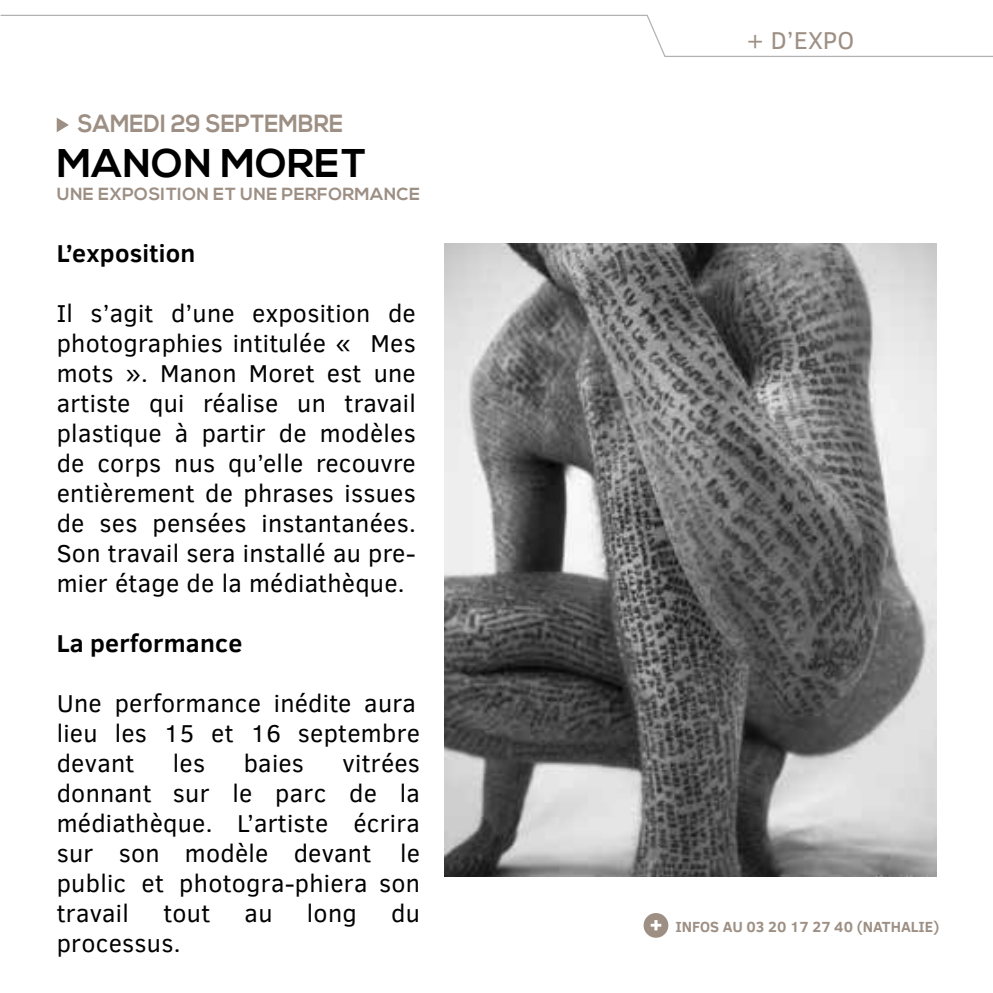
<style>
.page{position:relative;width:993px;height:993px;background:#fff}
.page>*{position:absolute;margin:0;border:0;box-sizing:border-box;transform-origin:0 0}
.t1{font:700 40px "Nexa";letter-spacing:.005em;color:#000}
.t2{font:25px/30px "Clear Sans";letter-spacing:.01em;color:#000;text-align:justify}
.t3{font:700 25px "Clear Sans";letter-spacing:.01em;color:#000}
.t4{font:25px "Clear Sans";color:#9d8f84}
.t5{font:700 24.75px "Nexa";letter-spacing:.005em;color:#9d8f84;scale:.91 1}
.t6{font:700 17.5px "Nexa";letter-spacing:.02em;color:#9d8f84}
.t7{font:700 15px "Clear Sans";color:#9d8f84}
.s1{font-family:"Nexa";font-size:25.25px;color:#fff}
</style>
<div class="page">
<svg style="left:1px;top:14px;width:991px;height:43px"></svg>
<svg style="left:57px;top:118px;width:12px;height:14px"></svg>
<img style="left:444px;top:243px;width:491px;height:633px">
<div style="left:643px;top:912px;width:25px;height:25px;background:#9d8f84;border-radius:50%"></div>
<p class="t5" style="left:78px;top:109px;width:293px">SAMEDI 29 SEPTEMBRE</p>
<h1 class="t1" style="left:57px;top:140px;width:310px">MANON MORET</h1>
<p class="t6" style="left:57px;top:184px;width:364px">UNE EXPOSITION ET UNE PERFORMANCE</p>
<p class="t3" style="left:57px;top:235px;width:140px">L’exposition</p>
<p class="t2" style="left:57px;top:298px;width:360px">Il s’agit d’une exposition de photographies intitulée « Mes mots ». Manon Moret est une artiste qui réalise un travail plastique à partir de modèles de corps nus qu’elle recouvre entièrement de phrases issues de ses pensées instantanées.<br>Son travail sera installé au pre&shy;mier étage de la médiathèque.</p>
<p class="t3" style="left:57px;top:625px;width:187px">La performance</p>
<p class="t2" style="left:57px;top:688px;width:364px;text-align:left">Une performance inédite aura lieu les 15 et 16 septembre devant</p>
<p class="t2" style="left:57px;top:748px;width:364px;text-indent:286px">vitrées donnant sur le parc de la médiathèque. L’artiste écrira sur son modèle devant le public et photogra-phiera son travail</p>
<p class="t2" style="left:173px;top:748px;width:34px">les</p>
<p class="t2" style="left:244px;top:748px;width:62px">baies</p>
<p class="t2" style="left:163px;top:898px;width:48px">tout</p>
<p class="t2" style="left:244px;top:898px;width:29px">au</p>
<p class="t2" style="left:307px;top:898px;width:51px">long</p>
<p class="t2" style="left:391px;top:898px;width:30px">du</p>
<p class="t2" style="left:57px;top:928px;width:125px">processus.</p>
<p class="t4" style="left:746px;top:23px;width:109px">+ D’EXPO</p>
<p class="t7" style="left:650px;top:915px;width:290px"><span class="s1">+</span> INFOS AU 03 20 17 27 40 (NATHALIE)</p>
</div>
